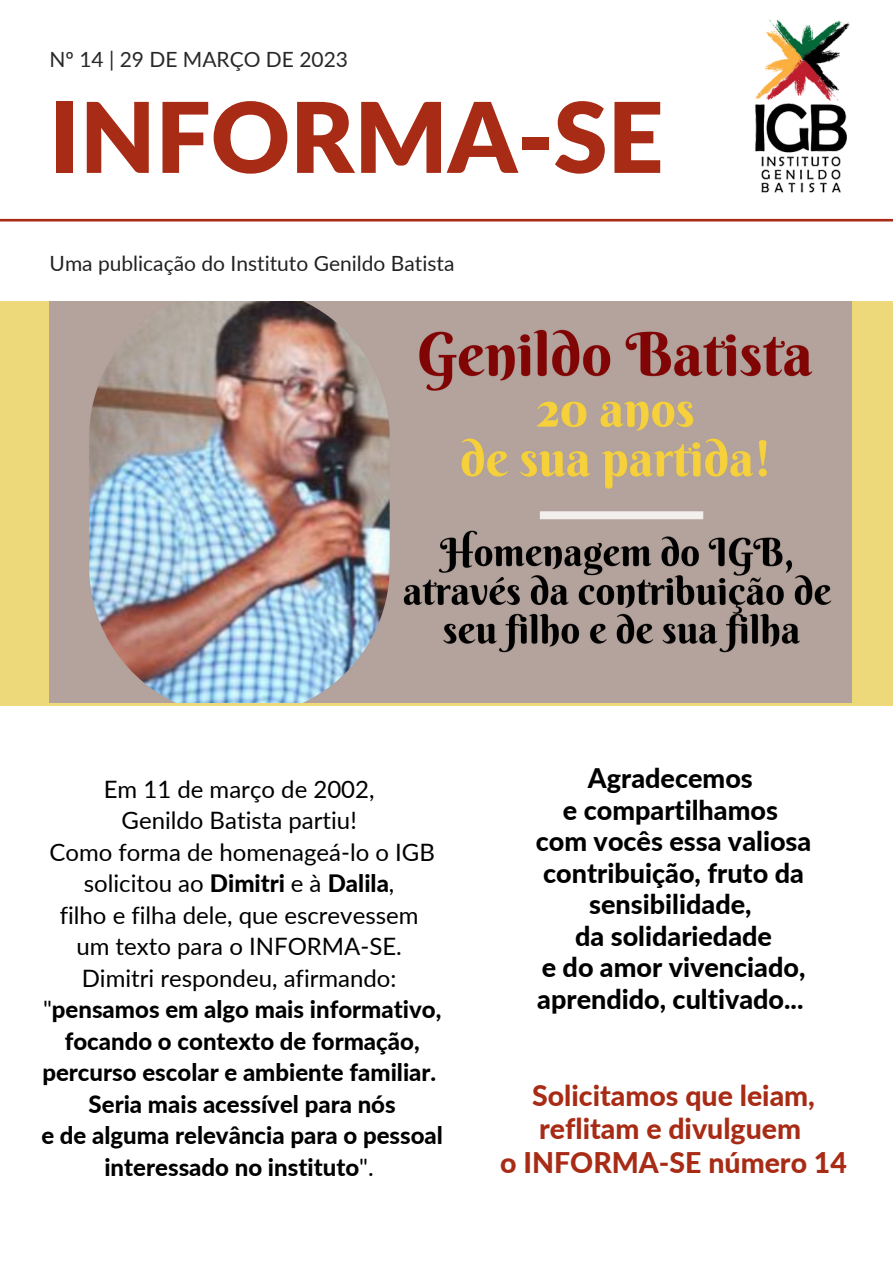
<style>
.page{position:relative;width:893px;height:1264px;background:#fff}
.page>*{position:absolute;margin:0;border:0;box-sizing:border-box;transform-origin:0 0}
.t1{font:900 97.35px "Lato Latin";color:#a82b15}
.t2{font:800 28.5px/33.8px "Lato";color:#a82b15;text-align:center}
.t3{font:800 27px/31.5px "Lato";color:#000;text-align:center}
.t4{font:800 24px/31.5px "Lato";color:#000;text-align:center}
.t5{font:21px "Lato";color:#222}
.t6{font:21px "Lato";color:#282828}
.s1{font-weight:400}
</style>
<div class="page">
<svg style="left:0;top:218px;width:892px;height:4px;background:#c67567"></svg>
<img style="left:755px;top:19px;width:95px;height:174px">
<div style="left:0;top:301px;width:892px;height:404px;background:#edd979"></div>
<img style="left:50px;top:301px;width:801px;height:401px">
<p class="t6" style="left:50px;top:46px;width:300px">Nº 14 | 29 DE MARÇO DE 2023</p>
<h1 class="t1" style="left:50px;top:94px;width:615px">INFORMA-SE</h1>
<p class="t5" style="left:50px;top:251px;width:406px">Uma publicação do Instituto Genildo Batista</p>
<p class="t4" style="left:41px;top:772px;width:403px"><span class="s1">Em 11 de março de 2002,<br>Genildo Batista partiu!<br>Como forma de homenageá-lo o IGB solicitou ao</span> Dimitri <span class="s1">e à</span> Dalila<span class="s1">,<br>filho e filha dele, que escrevessem<br>um texto para o INFORMA-SE.<br>Dimitri respondeu, afirmando: "</span>pensamos em algo mais informativo, focando o contexto de formação, percurso escolar e ambiente familiar.<br>Seria mais acessível para nós<br>e de alguma relevância para o pessoal interessado no instituto<span class="s1">".</span></p>
<p class="t3" style="left:535px;top:762px;width:277px">Agradecemos<br>e compartilhamos<br>com vocês essa valiosa contribuição, fruto da sensibilidade,<br>da solidariedade<br>e do amor vivenciado, aprendido, cultivado...</p>
<p class="t2" style="left:500px;top:1077px;width:348px">Solicitamos que leiam, reflitam e divulguem<br>o INFORMA-SE número 14</p>
</div>
